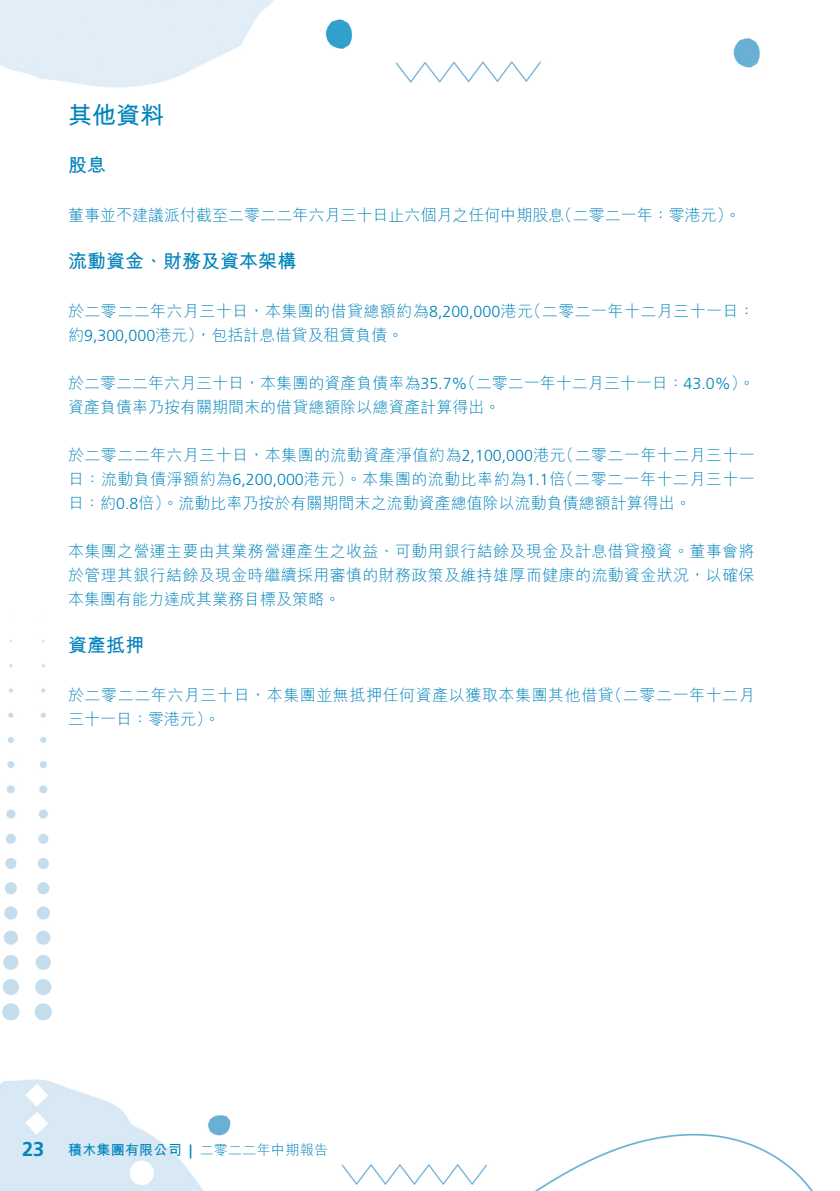
<style>
.page{position:relative;width:840px;height:1191px;background:#fff}
.page>*{position:absolute;margin:0;border:0;box-sizing:border-box;transform-origin:0 0}
.t1{font:700 24px "M Hei HK";color:#0084ba}
.t2{font:700 20px "Frutiger LT Std";color:#0084ba}
.t3{font:700 19px "M Hei HK";color:#0084ba}
.t4{font:300 16px/24px "M Hei HK";letter-spacing:.02em;color:#0084ba}
.t5{font:300 16px/24px "M Hei HK";color:#0084ba}
.t6{font:300 14px "M Hei HK";letter-spacing:.02em;color:#0084ba}
.t7{font:700 14px "M Hei HK";letter-spacing:.015em;color:#0084ba}
.t8{font:700 14px "Frutiger LT Std";color:#0084ba}
.s1{font-family:"Frutiger LT Std"}
</style>
<div class="page">
<img style="left:0;top:0;width:813px;height:1191px">
<h1 class="t1" style="left:68px;top:97px;width:97px">其他資料</h1>
<p class="t3" style="left:68px;top:151px;width:39px">股息</p>
<p class="t5" style="left:68px;top:202px;width:497px">董事並不建議派付截至二零二二年六月三十日止六個月之任何中期股息</p>
<p class="t3" style="left:68px;top:247px;width:229px">流動資金、財務及資本架構</p>
<p class="t4" style="left:525px;top:298px;width:231px">（二零二一年十二月三十一日：</p>
<p class="t5" style="left:556px;top:202px;width:185px">（二零二一年：零港元。(</p>
<p class="t4" style="left:68px;top:298px;width:466px">於二零二二年六月三十日，本集團的借貸總額約為<span class="s1">8,200,000</span>港元約<span class="s1">9,300,000</span>港元，）包括計息借貸及租賃負債。</p>
<p class="t5" style="left:459px;top:370px;width:296px">（二零二一年十二月三十一日：<span class="s1">43.0%</span> 。(</p>
<p class="t5" style="left:68px;top:370px;width:433px">於二零二二年六月三十日，本集團的資產負債率為<span class="s1">35.7%<br></span>資產負債率乃按有關期間末的借貸總額除以總資產計算得出。</p>
<p class="t4" style="left:558px;top:442px;width:198px">（二零二一年十二月三十一</p>
<p class="t4" style="left:68px;top:442px;width:687px">於二零二二年六月三十日，本集團的流動資產淨值約為<span class="s1">2,100,000</span>港元<br>日：流動負債淨額約為<span class="s1">6,200,000</span>港元）。本集團的流動比率約為<span class="s1">1.1</span> （倍二零二一年十二月三十一日：約<span class="s1">0.8</span>倍）。流動比率乃按於有關期間末之流動資產總值除以流動負債總額計算得出。</p>
<p class="t4" style="left:68px;top:538px;width:687px;text-align:justify">本集團之營運主要由其業務營運產生之收益、可動用銀行結餘及現金及計息借貸撥資。董事會將於管理其銀行結餘及現金時繼續採用審慎的財務政策及維持雄厚而健康的流動資金狀況，以確保本集團有能力達成其業務目標及策略。</p>
<p class="t3" style="left:68px;top:631px;width:77px">資產抵押</p>
<p class="t4" style="left:606px;top:682px;width:150px">（二零二一年十二月</p>
<p class="t4" style="left:68px;top:682px;width:547px">於二零二二年六月三十日，本集團並無抵押任何資產以獲取本集團其他借貸三十一日：零港元。(</p>
<p class="t2" style="left:22px;top:1137px;width:24px">23</p>
<p class="t7" style="left:68px;top:1139px;width:115px">積木集團有限公司</p>
<p class="t8" style="left:189px;top:1141px;width:5px">|</p>
<p class="t6" style="left:199px;top:1142px;width:130px">二零二二年中期報告</p>
</div>
